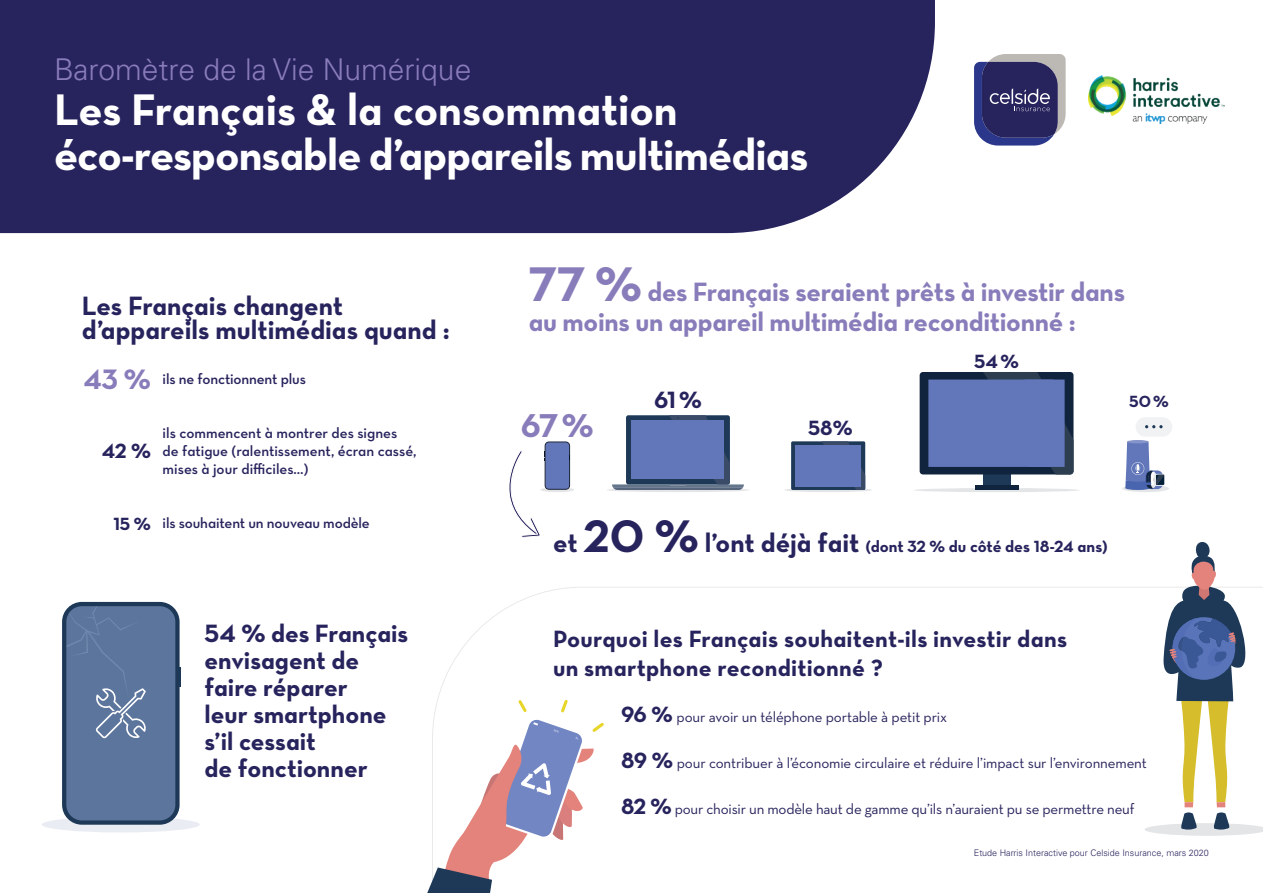
<style>
.page{position:relative;width:1263px;height:893px;background:#fff}
.page>*{position:absolute;margin:0;border:0;box-sizing:border-box;transform-origin:0 0}
.t1{font:45px/45px "Neutra Text Bold Alt";letter-spacing:-.02em;color:#fff}
.t2{font:33.6px "Neutra Text Bold Alt";color:#897cba}
.t3{font:300 30px "Univers LT Std";color:#897cba}
.t4{font:28.65px "Neutra Text Bold Alt";color:#897cba}
.t5{font:27px/30px "Neutra Text Bold Alt";letter-spacing:-.01em;color:#897cba}
.t6{font:27px/24px "Neutra Text Bold Alt";color:#27235d}
.t7{font:25.5px/27px "Neutra Text Bold Alt";color:#27235d}
.t8{font:24px/28.8px "Neutra Text Bold Alt";letter-spacing:.01em;color:#27235d}
.t9{font:21px "Neutra Text Bold Alt";color:#27235d}
.t10{font:19.5px "Neutra Text Bold Alt";color:#27235d}
.t11{font:18px "Neutra Text Bold Alt";color:#27235d}
.t12{font:16.5px "Neutra Text Bold Alt";color:#27235d}
.t13{font:15px "Neutra Text";letter-spacing:-.01em;color:#27235d}
.t14{font:15px/18px "Neutra Text Demi Alt";letter-spacing:-.005em;color:#27235d}
.t15{font:300 9px "Univers LT Std";color:#27235d}
.s1{font-size:49.5px}
.s2{font-size:27px}
.s3{font-size:46.5px}
.s4{font-family:"Neutra Text Bold Alt";font-size:22.5px}
</style>
<div class="page">
<img style="left:1088px;top:76px;width:136px;height:48px">
<svg style="left:974px;top:54px;width:91px;height:91px;background:#51507f"></svg>
<div style="left:42px;top:816px;width:158px;height:16px;background:#eaecf4;border-radius:50%"></div>
<hr style="left:177px;top:667px;width:4px;height:19px;background:#1d3957">
<svg style="left:62px;top:602px;width:118px;height:223px;background:#5b7399"></svg>
<hr style="left:914px;top:488px;width:165px;height:4px;background:#e4e5e7;border-radius:50%">
<svg style="left:983px;top:474px;width:27px;height:12px"></svg>
<hr style="left:975px;top:486px;width:43px;height:4px;background:#10243d">
<div style="left:920px;top:372px;width:153px;height:102px;background:#10243d;border-radius:3px"></div>
<svg style="left:928px;top:372px;width:145px;height:102px;background:#5368a2"></svg>
<hr style="left:606px;top:488px;width:143px;height:4px;background:#e4e5e7;border-radius:50%">
<svg style="left:612px;top:415px;width:132px;height:75px"></svg>
<div style="left:632px;top:420px;width:92px;height:59px;background:#6277ba"></div>
<hr style="left:784px;top:488px;width:88px;height:4px;background:#e4e5e7;border-radius:50%">
<div style="left:791px;top:441px;width:74px;height:49px;background:#1d3957;border-radius:2px"></div>
<svg style="left:822px;top:441px;width:43px;height:49px"></svg>
<div style="left:795px;top:445px;width:66px;height:41px;background:#6277ba"></div>
<div style="left:540px;top:487px;width:34px;height:5px;background:#e4e5e7;border-radius:50%"></div>
<div style="left:1122px;top:485px;width:47px;height:7px;background:#e4e5e7;border-radius:50%"></div>
<svg style="left:1125px;top:486px;width:25px;height:4px"></svg>
<hr style="left:1127px;top:440px;width:21px;height:3px;background:#8595cb;border-radius:50%">
<div style="left:1135px;top:417px;width:37px;height:20px;background:#f0f2f4;border-radius:10px"></div>
<svg style="left:1145px;top:425px;width:17px;height:3px"></svg>
<svg style="left:1125px;top:442px;width:39px;height:47px"></svg>
<svg style="left:1144px;top:542px;width:119px;height:294px"></svg>
<div style="left:0;top:0;width:935px;height:233px;background:#27235d"></div>
<svg style="left:509px;top:441px;width:61px;height:97px"></svg>
<svg style="left:427px;top:697px;width:177px;height:196px"></svg>
<h3 class="t3" style="left:54px;top:51px;width:419px">Baromètre de la Vie Numérique</h3>
<h1 class="t1" style="left:54px;top:86px;width:756px">Les Français &amp; la consommation éco-responsable d’appareils multimédias</h1>
<h3 class="t6" style="left:82px;top:293px;width:369px">Les Français changent d’appareils multimédias quand :</h3>
<p class="t14" style="left:163px;top:370px;width:145px">ils ne fonctionnent plus</p>
<h3 class="t4" style="left:83px;top:361px;width:69px">43 %</h3>
<h3 class="t9" style="left:102px;top:438px;width:51px">42 %</h3>
<p class="t11" style="left:113px;top:513px;width:39px">15 %</p>
<p class="t14" style="left:163px;top:424px;width:255px">ils commencent à montrer des signes de fatigue (ralentissement, écran cassé, mises à jour difficiles…)</p>
<p class="t14" style="left:163px;top:514px;width:209px">ils souhaitent un nouveau modèle</p>
<h3 class="t7" style="left:205px;top:619px;width:205px">54 % des Français envisagent de faire réparer<br>leur smartphone s’il cessait<br>de fonctionner</h3>
<h3 class="t5" style="left:529px;top:276px;width:598px"><span class="s1">77 %</span> des Français seraient prêts à investir dans au moins un appareil multimédia reconditionné :</h3>
<h2 class="t2" style="left:521px;top:405px;width:74px">67%</h2>
<h3 class="t8" style="left:654px;top:385px;width:49px">61%</h3>
<h3 class="t9" style="left:808px;top:415px;width:46px">58%</h3>
<h3 class="t10" style="left:974px;top:349px;width:46px">54%</h3>
<p class="t12" style="left:1129px;top:391px;width:41px">50%</p>
<p class="t12" style="left:553px;top:536px;width:556px"><span class="s2">et</span> <span class="s3">20 %</span> <span class="s2">l’ont déjà fait</span> (dont 32 % du côté des 18-24 ans)</p>
<h3 class="t8" style="left:553px;top:624px;width:516px">Pourquoi les Français souhaitent-ils investir dans un smartphone reconditionné ?</h3>
<p class="t13" style="left:621px;top:708px;width:328px"><span class="s4">96 %</span> pour avoir un téléphone portable à petit prix</p>
<p class="t13" style="left:621px;top:754px;width:527px"><span class="s4">89 %</span> pour contribuer à l’économie circulaire et réduire l’impact sur l’environnement</p>
<p class="t13" style="left:621px;top:800px;width:515px"><span class="s4">82 %</span> pour choisir un modèle haut de gamme qu’ils n’auraient pu se permettre neuf</p>
<p class="t15" style="left:974px;top:847px;width:237px">Etude Harris Interactive pour Celside Insurance, mars 2020</p>
</div>
